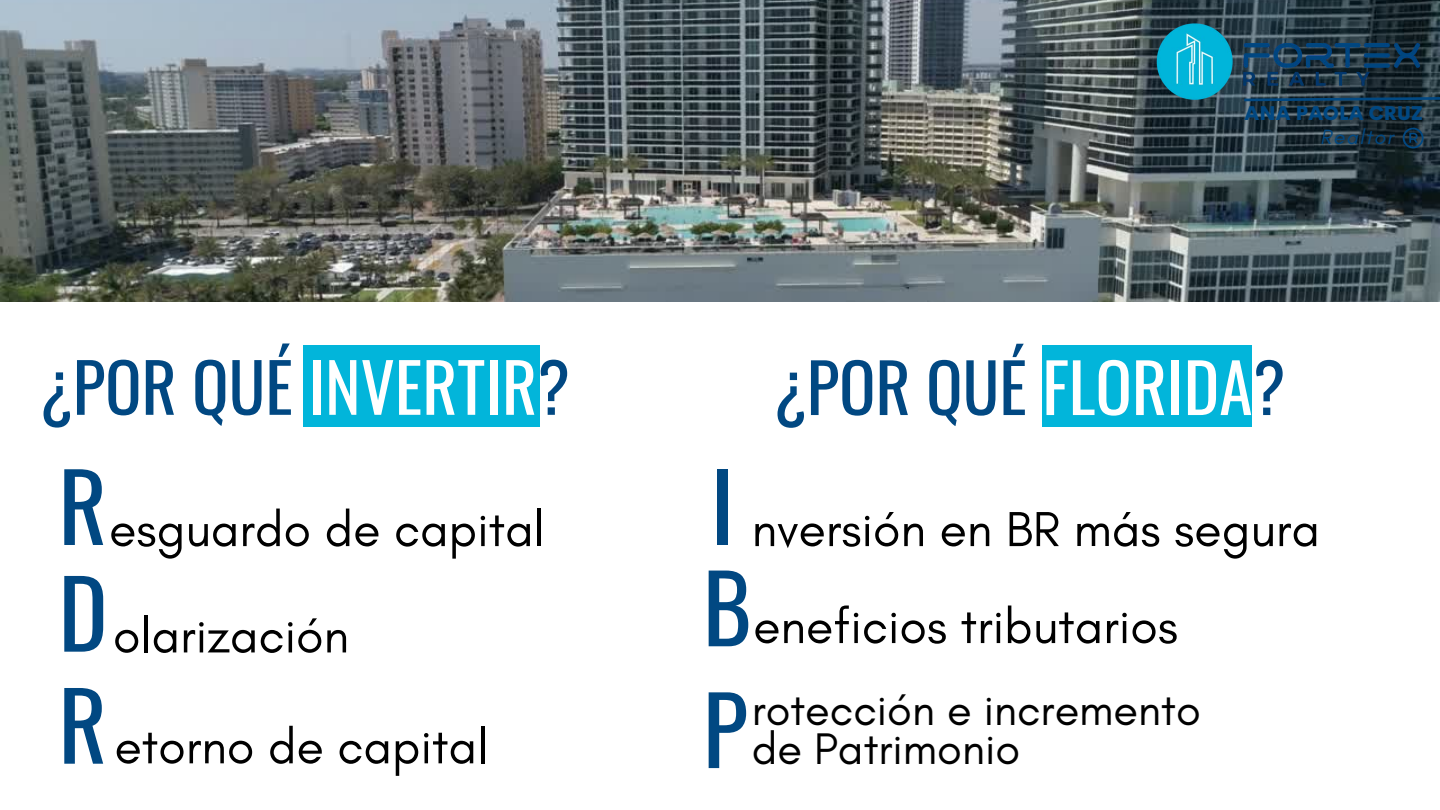
<style>
.page{position:relative;width:1440px;height:810px;background:#fff}
.page>*{position:absolute;margin:0;border:0;box-sizing:border-box;transform-origin:0 0}
.t1{font:67.5px "Oswald";color:#014882}
.t2{font:50.1px/106.3px "Glacial Indifference";color:#000}
.t3{font:45.1px/39px "Glacial Indifference";color:#000}
.t4{font:italic 20.9px "Glacial Indifference";letter-spacing:.07em;color:#014882}
.t5{font:800 19.3px "Cerebri Sans";letter-spacing:.01em;color:#014882}
.s1{color:#fff}
.s2{font-family:"Oswald";font-size:93.5px;color:#014882}
</style>
<div class="page">
<img style="left:0;top:0;width:1440px;height:302px">
<div style="left:303px;top:345px;width:237px;height:81px;background:#02b5da"></div>
<div style="left:1043px;top:345px;width:209px;height:81px;background:#02b5da"></div>
<img style="left:1134px;top:17px;width:306px;height:95px">
<svg style="left:1242px;top:95px;width:198px;height:8px;background:#1e4058"></svg>
<svg style="left:1403px;top:128px;width:21px;height:20px"></svg>
<p class="t5" style="left:1245px;top:100px;width:180px">ANA PAOLA CRUZ</p>
<p class="t4" style="left:1320px;top:124px;width:75px">Realtor</p>
<h1 class="t1" style="left:40px;top:334px;width:532px">¿POR QUÉ <span class="s1">INVERTIR</span>?</h1>
<h1 class="t1" style="left:774px;top:335px;width:513px">¿POR QUÉ <span class="s1">FLORIDA</span>?</h1>
<p class="t2" style="left:58px;top:475px;width:488px"><span class="s2">R</span>esguardo de capital<br><span class="s2">D</span>olarización</p>
<p class="t2" style="left:58px;top:693px;width:431px"><span class="s2">R</span> etorno de capital</p>
<p class="t2" style="left:703px;top:480px;width:619px;line-height:97px"><span class="s2">I</span> nversión en BR más segura<br><span class="s2">B</span>eneficios tributarios</p>
<p class="t3" style="left:703px;top:690px;width:500px;text-indent:49px">rotección e incremento<br><span class="s2">P</span>de Patrimonio</p>
</div>
